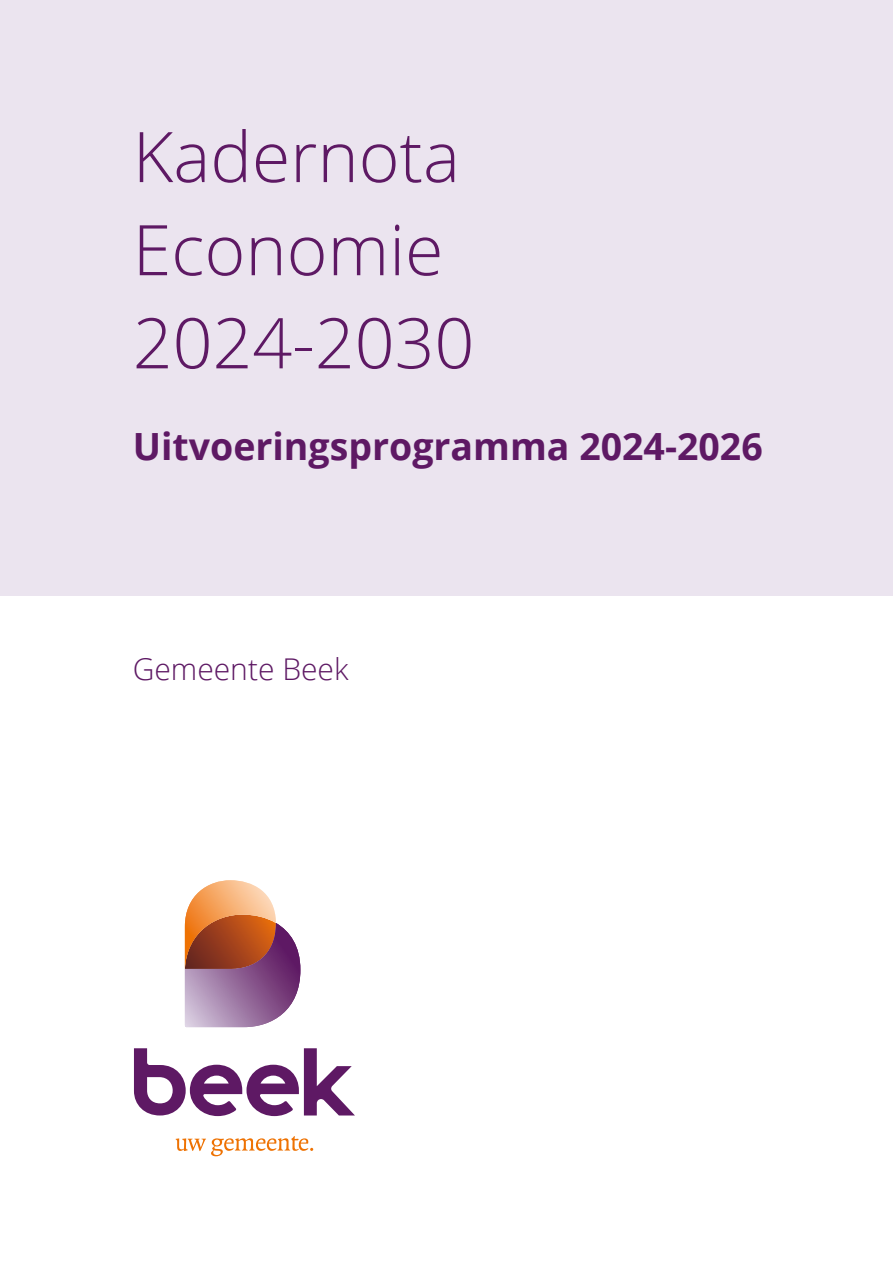
<style>
.page{position:relative;width:893px;height:1263px;background:#fff}
.page>*{position:absolute;margin:0;border:0;box-sizing:border-box;transform-origin:0 0}
.t1{font:300 69.9px/93.2px "Open Sans";color:#5e1964}
.t2{font:700 37.5px "Open Sans";color:#5e1964}
.t3{font:300 30px "Open Sans";color:#5e1964}
</style>
<div class="page">
<div style="left:0;top:0;width:893px;height:595px;background:#ebe4ef"></div>
<svg style="left:176px;top:1136px;width:137px;height:20px"></svg>
<svg style="left:185px;top:880px;width:115px;height:147px"></svg>
<svg style="left:134px;top:1048px;width:221px;height:68px"></svg>
<h1 class="t1" style="left:133px;top:108px;width:343px">Kadernota<br>Economie<br>2024-2030</h1>
<p class="t2" style="left:133px;top:420px;width:631px">Uitvoeringsprogramma 2024-2026</p>
<p class="t3" style="left:133px;top:648px;width:217px">Gemeente Beek</p>
</div>
